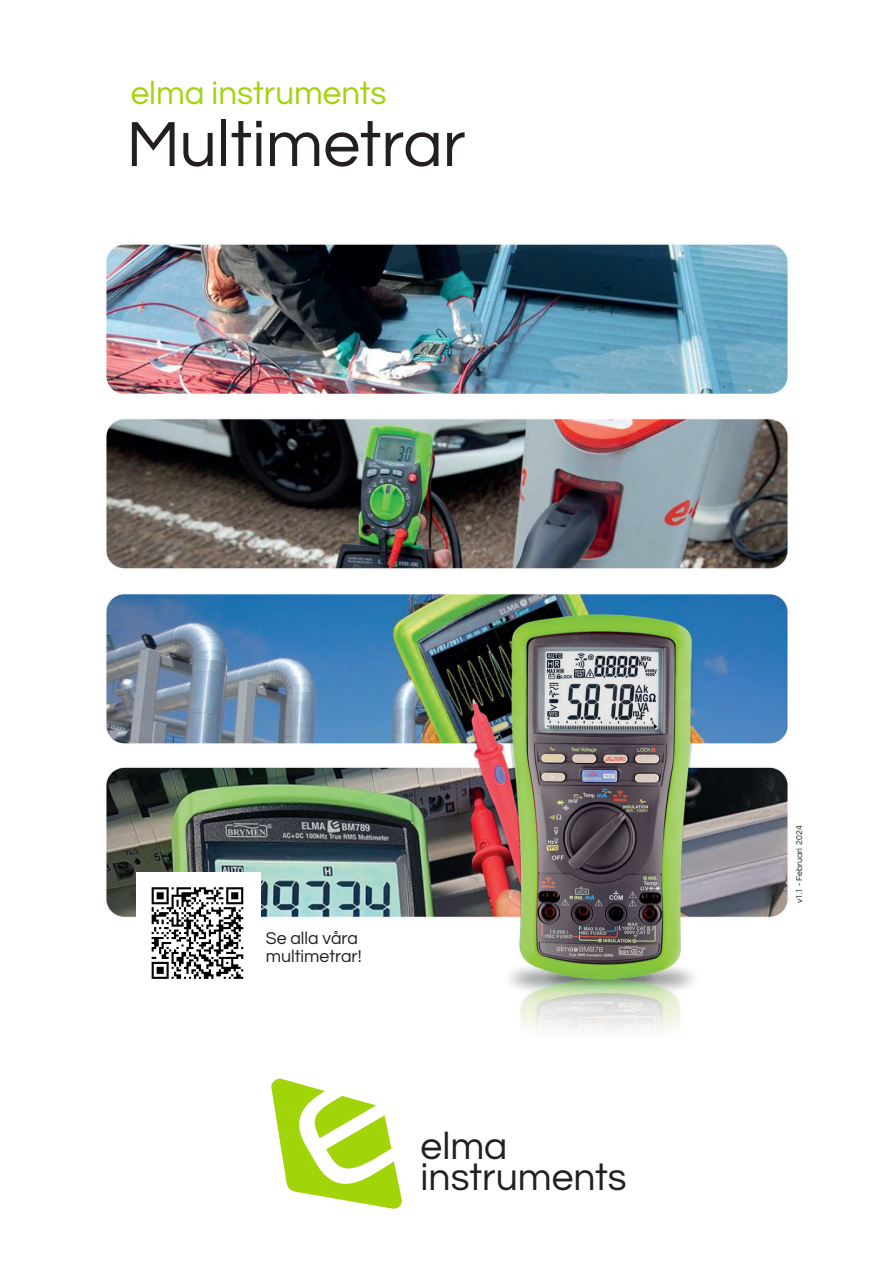
<style>
.page{position:relative;width:893px;height:1263px;background:#fff}
.page>*{position:absolute;margin:0;border:0;box-sizing:border-box;transform-origin:0 0}
.t1{font:66.3px "Questrial";color:#231f20}
.t2{font:39px/31.7px "Questrial";color:#231f20}
.t3{font:33.15px "Questrial";color:#a2d40a}
.t4{font:17.7px "Questrial";color:#231f20}
.t5{font:8.7px "Questrial";color:#231f20}
</style>
<div class="page">
<img style="left:106px;top:244px;width:682px;height:789px">
<div style="left:136px;top:872px;width:125px;height:115px;background:#fff"></div>
<svg style="left:152px;top:887px;width:91px;height:92px"></svg>
<svg style="left:271px;top:1078px;width:131px;height:131px"></svg>
<p class="t3" style="left:131px;top:77px;width:257px">elma instruments</p>
<p class="t1" style="left:126px;top:112px;width:341px">Multimetrar</p>
<p class="t4" style="left:266px;top:930px;width:94px">Se alla våra</p>
<p class="t4" style="left:266px;top:947px;width:97px">multimetrar!</p>
<p class="t2" style="left:421px;top:1131px;width:208px">elma instruments</p>
<p class="t5" style="left:795px;top:903px;width:80px;rotate:-90deg">v1.1 - Februari 2024</p>
</div>
